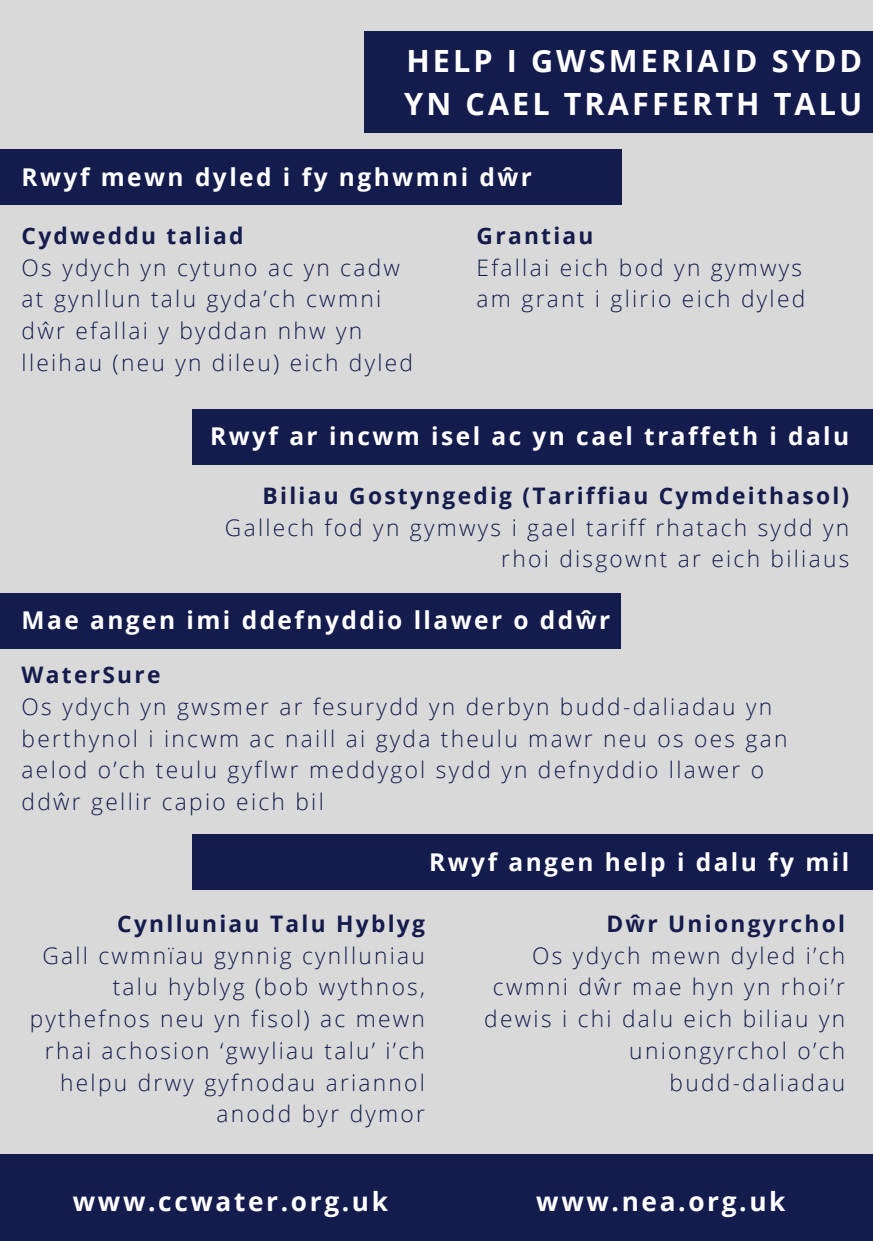
<style>
.page{position:relative;width:873px;height:1241px;background:#fff}
.page>*{position:absolute;margin:0;border:0;box-sizing:border-box;transform-origin:0 0}
.t1{font:700 30.62px/42.7px "Open Sans";letter-spacing:.1em;color:#fff}
.t2{font:700 26.25px "Open Sans";letter-spacing:.1em;color:#fff}
.t3{font:700 24.5px "Open Sans";letter-spacing:.1em;color:#fff}
.t4{font:300 22.75px/31.7px "Open Sans";letter-spacing:.1em;color:#141b4d}
.t5{font:700 22.75px "Open Sans";letter-spacing:.1em;color:#141b4d}
</style>
<div class="page">
<div style="left:0;top:0;width:873px;height:1240px;background:#d9d9d9"></div>
<div style="left:0;top:1153px;width:873px;height:87px;background:#141b4d"></div>
<div style="left:364px;top:31px;width:509px;height:102px;background:#141b4d"></div>
<div style="left:0;top:149px;width:621px;height:56px;background:#141b4d"></div>
<div style="left:193px;top:409px;width:680px;height:55px;background:#141b4d"></div>
<div style="left:0;top:593px;width:620px;height:55px;background:#141b4d"></div>
<div style="left:193px;top:834px;width:680px;height:56px;background:#141b4d"></div>
<h1 class="t1" style="left:404px;top:39px;width:459px">HELP I GWSMERIAID SYDD<br>YN CAEL TRAFFERTH TALU</h1>
<p class="t3" style="left:22px;top:160px;width:512px">Rwyf mewn dyled i fy nghwmni dŵr</p>
<p class="t5" style="left:22px;top:220px;width:223px">Cydweddu taliad</p>
<p class="t4" style="left:22px;top:251px;width:393px">Os ydych yn cytuno ac yn cadw at gynllun talu gyda’ch cwmni dŵr efallai y byddan nhw yn lleihau (neu yn dileu) eich dyled</p>
<p class="t5" style="left:477px;top:220px;width:118px">Grantiau</p>
<p class="t4" style="left:477px;top:251px;width:330px">Efallai eich bod yn gymwys am grant i glirio eich dyled</p>
<p class="t3" style="left:210px;top:419px;width:640px">Rwyf ar incwm isel ac yn cael traffeth i dalu</p>
<p class="t5" style="left:263px;top:479px;width:588px">Biliau Gostyngedig (Tariffiau Cymdeithasol)</p>
<p class="t4" style="left:225px;top:511px;width:626px;text-align:right">Gallech fod yn gymwys i gael tariff rhatach sydd yn rhoi disgownt ar eich biliaus</p>
<p class="t3" style="left:22px;top:603px;width:590px">Mae angen imi ddefnyddio llawer o ddŵr</p>
<p class="t5" style="left:22px;top:659px;width:140px">WaterSure</p>
<p class="t4" style="left:22px;top:690px;width:767px">Os ydych yn gwsmer ar fesurydd yn derbyn budd-daliadau yn berthynol i incwm ac naill ai gyda theulu mawr neu os oes gan aelod o’ch teulu gyflwr meddygol sydd yn defnyddio llawer o ddŵr gellir capio eich bil</p>
<p class="t3" style="left:429px;top:844px;width:421px">Rwyf angen help i dalu fy mil</p>
<p class="t5" style="left:117px;top:907px;width:309px">Cynlluniau Talu Hyblyg</p>
<p class="t4" style="left:30px;top:938px;width:397px;text-align:right">Gall cwmnïau gynnig cynlluniau talu hyblyg (bob wythnos, pythefnos neu yn fisol) ac mewn rhai achosion ‘gwyliau talu’ i’ch helpu drwy gyfnodau ariannol anodd byr dymor</p>
<p class="t5" style="left:606px;top:907px;width:240px">Dŵr Uniongyrchol</p>
<p class="t4" style="left:484px;top:938px;width:362px;text-align:right">Os ydych mewn dyled i’ch cwmni dŵr mae hyn yn rhoi’r dewis i chi dalu eich biliau yn uniongyrchol o’ch budd-daliadau</p>
<p class="t2" style="left:73px;top:1183px;width:317px">www.ccwater.org.uk</p>
<p class="t2" style="left:536px;top:1183px;width:251px">www.nea.org.uk</p>
</div>
